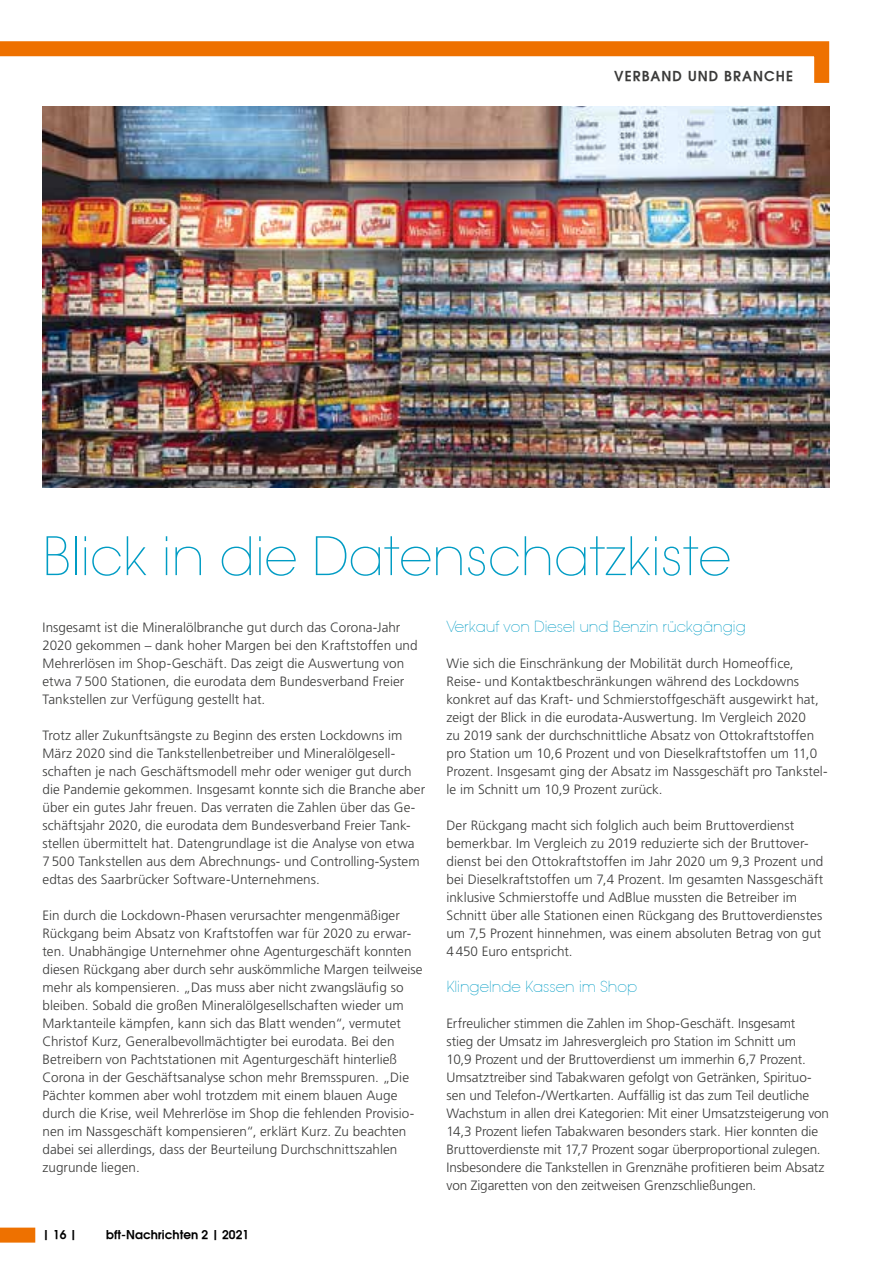
<style>
.page{position:relative;width:893px;height:1263px;background:#fff}
.page>*{position:absolute;margin:0;border:0;box-sizing:border-box;transform-origin:0 0}
.t1{font:200 52.5px "Avant Garde";color:#009cc4}
.t2{font:200 15px "Avant Garde";color:#009cc4}
.t3{font:300 13.5px/18px "Frutiger LT Pro";color:#3b3b3a}
.t4{font:600 13.5px "Avant Garde";letter-spacing:.08em;color:#3b3b3a}
.t5{font:600 12px "Avant Garde";color:#000}
</style>
<div class="page">
<div style="left:0;top:1227px;width:35px;height:15px;background:#ee7100"></div>
<img style="left:43px;top:106px;width:786px;height:382px">
<svg style="left:0;top:41px;width:830px;height:42px"></svg>
<p class="t4" style="left:614px;top:67px;width:180px">VERBAND UND BRANCHE</p>
<h1 class="t1" style="left:43px;top:525px;width:690px">Blick in die Datenschatzkiste</h1>
<p class="t3" style="left:43px;top:618px;width:377px">Insgesamt ist die Mineralölbranche gut durch das Corona-Jahr 2020 gekommen – dank hoher Margen bei den Kraftstoffen und Mehrerlösen im Shop-Geschäft. Das zeigt die Auswertung von etwa 7500 Stationen, die eurodata dem Bundesverband Freier Tankstellen zur Verfügung gestellt hat.</p>
<p class="t3" style="left:43px;top:726px;width:384px">Trotz aller Zukunftsängste zu Beginn des ersten Lockdowns im März 2020 sind die Tankstellenbetreiber und Mineralölgesell&shy;schaften je nach Geschäftsmodell mehr oder weniger gut durch die Pandemie gekommen. Insgesamt konnte sich die Branche aber über ein gutes Jahr freuen. Das verraten die Zahlen über das Ge&shy;schäftsjahr 2020, die eurodata dem Bundesverband Freier Tank&shy;stellen übermittelt hat. Datengrundlage ist die Analyse von etwa 7500 Tankstellen aus dem Abrechnungs- und Controlling-System edtas des Saarbrücker Software-Unternehmens.</p>
<p class="t3" style="left:43px;top:906px;width:382px">Ein durch die Lockdown-Phasen verursachter mengenmäßiger Rückgang beim Absatz von Kraftstoffen war für 2020 zu erwar&shy;ten. Unabhängige Unternehmer ohne Agenturgeschäft konnten diesen Rückgang aber durch sehr auskömmliche Margen teilweise mehr als kompensieren. „Das muss aber nicht zwangsläufig so bleiben. Sobald die großen Mineralölgesellschaften wieder um Marktanteile kämpfen, kann sich das Blatt wenden“, vermutet Christof Kurz, Generalbevollmächtigter bei eurodata. Bei den Betreibern von Pachtstationen mit Agenturgeschäft hinterließ Corona in der Geschäftsanalyse schon mehr Bremsspuren. „Die Pächter kommen aber wohl trotzdem mit einem blauen Auge durch die Krise, weil Mehrerlöse im Shop die fehlenden Provisio&shy;nen im Nassgeschäft kompensieren“, erklärt Kurz. Zu beachten dabei sei allerdings, dass der Beurteilung Durchschnittszahlen zugrunde liegen.</p>
<p class="t5" style="left:43px;top:1227px;width:36px">| 16 |</p>
<p class="t5" style="left:106px;top:1227px;width:144px">bft-Nachrichten 2 | 2021</p>
<p class="t2" style="left:446px;top:617px;width:301px">Verkauf von Diesel und Benzin rückgängig</p>
<p class="t3" style="left:446px;top:654px;width:383px">Wie sich die Einschränkung der Mobilität durch Homeoffice, Reise- und Kontaktbeschränkungen während des Lockdowns konkret auf das Kraft- und Schmierstoffgeschäft ausgewirkt hat, zeigt der Blick in die eurodata-Auswertung. Im Vergleich 2020<br>zu 2019 sank der durchschnittliche Absatz von Ottokraftstoffen pro Station um 10,6 Prozent und von Dieselkraftstoffen um 11,0<br>Prozent. Insgesamt ging der Absatz im Nassgeschäft pro Tankstel&shy;le im Schnitt um 10,9 Prozent zurück.</p>
<p class="t3" style="left:446px;top:816px;width:378px">Der Rückgang macht sich folglich auch beim Bruttoverdienst bemerkbar. Im Vergleich zu 2019 reduzierte sich der Bruttover&shy;dienst bei den Ottokraftstoffen im Jahr 2020 um 9,3 Prozent und bei Dieselkraftstoffen um 7,4 Prozent. Im gesamten Nassgeschäft inklusive Schmierstoffe und AdBlue mussten die Betreiber im Schnitt über alle Stationen einen Rückgang des Bruttoverdienstes um 7,5 Prozent hinnehmen, was einem absoluten Betrag von gut 4450 Euro entspricht.</p>
<p class="t2" style="left:446px;top:977px;width:192px">Klingelnde Kassen im Shop</p>
<p class="t3" style="left:446px;top:1014px;width:384px">Erfreulicher stimmen die Zahlen im Shop-Geschäft. Insgesamt<br>stieg der Umsatz im Jahresvergleich pro Station im Schnitt um<br>10,9 Prozent und der Bruttoverdienst um immerhin 6,7 Prozent.<br>Umsatztreiber sind Tabakwaren gefolgt von Getränken, Spirituo&shy;sen und Telefon-/Wertkarten. Auffällig ist das zum Teil deutliche Wachstum in allen drei Kategorien: Mit einer Umsatzsteigerung von 14,3 Prozent liefen Tabakwaren besonders stark. Hier konnten die Bruttoverdienste mit 17,7 Prozent sogar überproportional zulegen.<br>Insbesondere die Tankstellen in Grenznähe profitieren beim Absatz von Zigaretten von den zeitweisen Grenzschließungen.</p>
</div>
